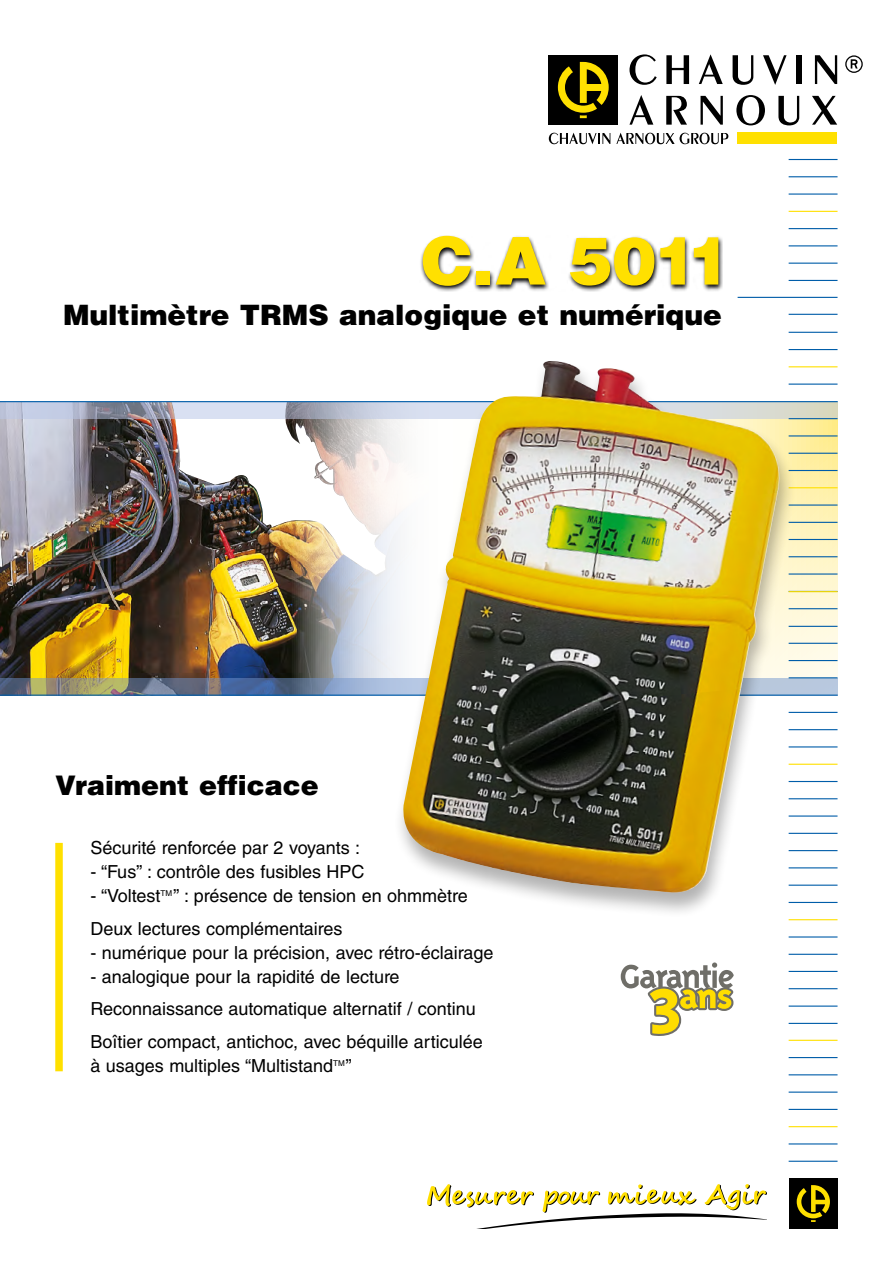
<style>
.page{position:relative;width:893px;height:1263px;background:#fff}
.page>*{position:absolute;margin:0;border:0;box-sizing:border-box;transform-origin:0 0}
.t1{font:900 66px "Helvetica LT Std";color:#ffe000}
.t2{font:900 28.05px "Helvetica LT Std";color:#000}
.t3{font:900 27px "Helvetica LT Std";color:#000}
.t4{font:18px/32.5px "Helvetica LT Std";color:#000}
</style>
<div class="page">
<div style="left:789px;top:1178px;width:48px;height:51px;background:#000"></div>
<svg style="left:797px;top:1185px;width:33px;height:37px"></svg>
<svg style="left:427px;top:1184px;width:340px;height:45px"></svg>
<svg style="left:797px;top:419px;width:41px;height:259px;background:#fbf2c1"></svg>
<img style="left:0;top:419px;width:393px;height:259px">
<svg style="left:0;top:402px;width:838px;height:17px;background:#b7bdcc"></svg>
<hr style="left:0;top:401px;width:838px;height:1px;background:#005da9">
<svg style="left:0;top:678px;width:838px;height:16px;background:#7d8996"></svg>
<hr style="left:0;top:694px;width:838px;height:2px;background:#005da9">
<hr style="left:789px;top:159px;width:48px;height:1px;background:#005da9">
<hr style="left:789px;top:176px;width:48px;height:1px;background:#005da9">
<hr style="left:789px;top:193px;width:48px;height:2px;background:#005da9">
<hr style="left:789px;top:211px;width:48px;height:1px;background:#ffe000">
<hr style="left:789px;top:228px;width:48px;height:1px;background:#005da9">
<hr style="left:789px;top:245px;width:48px;height:1px;background:#005da9">
<hr style="left:789px;top:263px;width:48px;height:1px;background:#005da9">
<hr style="left:789px;top:280px;width:48px;height:1px;background:#005da9">
<hr style="left:738px;top:297px;width:99px;height:1px;background:#005da9">
<hr style="left:789px;top:314px;width:48px;height:1px;background:#005da9">
<hr style="left:789px;top:332px;width:48px;height:1px;background:#005da9">
<hr style="left:789px;top:349px;width:48px;height:1px;background:#005da9">
<hr style="left:789px;top:366px;width:48px;height:1px;background:#ffe000">
<hr style="left:789px;top:384px;width:48px;height:1px;background:#005da9">
<hr style="left:789px;top:418px;width:48px;height:1px;background:#005da9">
<hr style="left:789px;top:435px;width:48px;height:1px;background:#005da9">
<hr style="left:789px;top:453px;width:48px;height:1px;background:#005da9">
<hr style="left:789px;top:470px;width:48px;height:1px;background:#005da9">
<hr style="left:789px;top:487px;width:48px;height:1px;background:#ffe000">
<hr style="left:789px;top:539px;width:48px;height:1px;background:#005da9">
<hr style="left:789px;top:504px;width:48px;height:2px;background:#005da9">
<hr style="left:789px;top:556px;width:48px;height:1px;background:#005da9">
<hr style="left:789px;top:522px;width:48px;height:1px;background:#005da9">
<hr style="left:789px;top:573px;width:48px;height:2px;background:#005da9">
<hr style="left:789px;top:608px;width:48px;height:1px;background:#005da9">
<hr style="left:789px;top:643px;width:48px;height:1px;background:#005da9">
<hr style="left:789px;top:1040px;width:48px;height:1px;background:#ffe000">
<hr style="left:789px;top:660px;width:48px;height:1px;background:#005da9">
<hr style="left:789px;top:1057px;width:48px;height:1px;background:#005da9">
<hr style="left:789px;top:677px;width:48px;height:1px;background:#005da9">
<hr style="left:789px;top:1074px;width:48px;height:1px;background:#005da9">
<hr style="left:789px;top:1091px;width:48px;height:2px;background:#005da9">
<hr style="left:789px;top:712px;width:48px;height:1px;background:#005da9">
<hr style="left:789px;top:1109px;width:48px;height:1px;background:#005da9">
<hr style="left:789px;top:729px;width:48px;height:1px;background:#005da9">
<hr style="left:789px;top:1126px;width:48px;height:1px;background:#ffe000">
<hr style="left:789px;top:746px;width:48px;height:1px;background:#005da9">
<hr style="left:789px;top:1143px;width:48px;height:1px;background:#005da9">
<hr style="left:789px;top:764px;width:48px;height:1px;background:#ffe000">
<hr style="left:789px;top:1161px;width:48px;height:1px;background:#005da9">
<hr style="left:789px;top:781px;width:48px;height:1px;background:#005da9">
<hr style="left:789px;top:798px;width:48px;height:1px;background:#005da9">
<hr style="left:789px;top:815px;width:48px;height:2px;background:#005da9">
<hr style="left:789px;top:833px;width:48px;height:1px;background:#005da9">
<hr style="left:789px;top:850px;width:48px;height:1px;background:#005da9">
<hr style="left:789px;top:867px;width:48px;height:1px;background:#005da9">
<hr style="left:789px;top:885px;width:48px;height:1px;background:#005da9">
<hr style="left:789px;top:902px;width:48px;height:1px;background:#005da9">
<hr style="left:789px;top:919px;width:48px;height:1px;background:#ffe000">
<hr style="left:789px;top:936px;width:48px;height:1px;background:#005da9">
<hr style="left:789px;top:954px;width:48px;height:1px;background:#005da9">
<hr style="left:789px;top:971px;width:48px;height:1px;background:#005da9">
<hr style="left:789px;top:988px;width:48px;height:1px;background:#005da9">
<hr style="left:789px;top:1005px;width:48px;height:2px;background:#005da9">
<hr style="left:789px;top:1023px;width:48px;height:1px;background:#005da9">
<hr style="left:789px;top:591px;width:48px;height:1px;background:#ffe000">
<hr style="left:789px;top:626px;width:48px;height:1px;background:#005da9">
<div style="left:737px;top:133px;width:100px;height:11px;background:#ffe000"></div>
<div style="left:549px;top:55px;width:69px;height:70px;background:#000"></div>
<svg style="left:558px;top:62px;width:51px;height:56px"></svg>
<svg style="left:629px;top:54px;width:28px;height:31px"></svg>
<svg style="left:666px;top:55px;width:23px;height:29px"></svg>
<svg style="left:699px;top:54px;width:24px;height:30px"></svg>
<svg style="left:733px;top:55px;width:20px;height:30px"></svg>
<svg style="left:763px;top:55px;width:24px;height:30px"></svg>
<div style="left:796px;top:55px;width:6px;height:29px;background:#000"></div>
<svg style="left:815px;top:55px;width:22px;height:29px"></svg>
<svg style="left:629px;top:95px;width:24px;height:30px"></svg>
<svg style="left:666px;top:96px;width:21px;height:29px"></svg>
<svg style="left:700px;top:96px;width:23px;height:29px"></svg>
<svg style="left:736px;top:95px;width:29px;height:30px"></svg>
<svg style="left:778px;top:96px;width:21px;height:29px"></svg>
<svg style="left:812px;top:96px;width:25px;height:29px"></svg>
<svg style="left:549px;top:133px;width:61px;height:11px"></svg>
<svg style="left:616px;top:133px;width:112px;height:11px"></svg>
<svg style="left:845px;top:55px;width:18px;height:18px"></svg>
<div style="left:393px;top:360px;width:404px;height:558px;background:#000;opacity:.3"></div>
<img style="left:400px;top:361px;width:384px;height:534px">
<svg style="left:420px;top:236px;width:303px;height:56px"></svg>
<div style="left:55px;top:843px;width:8px;height:228px;background:#ffe000"></div>
<svg style="left:621px;top:962px;width:113px;height:74px"></svg>
<h1 class="t1" style="left:421px;top:218px;width:312px">C.A 5011</h1>
<h2 class="t2" style="left:63px;top:296px;width:660px">Multimètre TRMS analogique et numérique</h2>
<h3 class="t3" style="left:55px;top:767px;width:265px">Vraiment efficace</h3>
<p class="t4" style="left:90px;top:831px;width:271px">Sécurité renforcée par 2 voyants :</p>
<p class="t4" style="left:90px;top:855px;width:276px">- “Fus” : contrôle des fusibles HPC</p>
<p class="t4" style="left:90px;top:879px;width:379px">- “Voltest<sup>TM</sup> ” : présence de tension en ohmmètre<br>Deux lectures complémentaires</p>
<p class="t4" style="left:90px;top:936px;width:405px">- numérique pour la précision, avec rétro-éclairage</p>
<p class="t4" style="left:90px;top:960px;width:394px">- analogique pour la rapidité de lecture<br>Reconnaissance automatique alternatif / continu<br>Boîtier compact, antichoc, avec béquille articulée</p>
<p class="t4" style="left:90px;top:1049px;width:263px">à usages multiples “Multistand<sup>TM</sup> ”</p>
</div>
